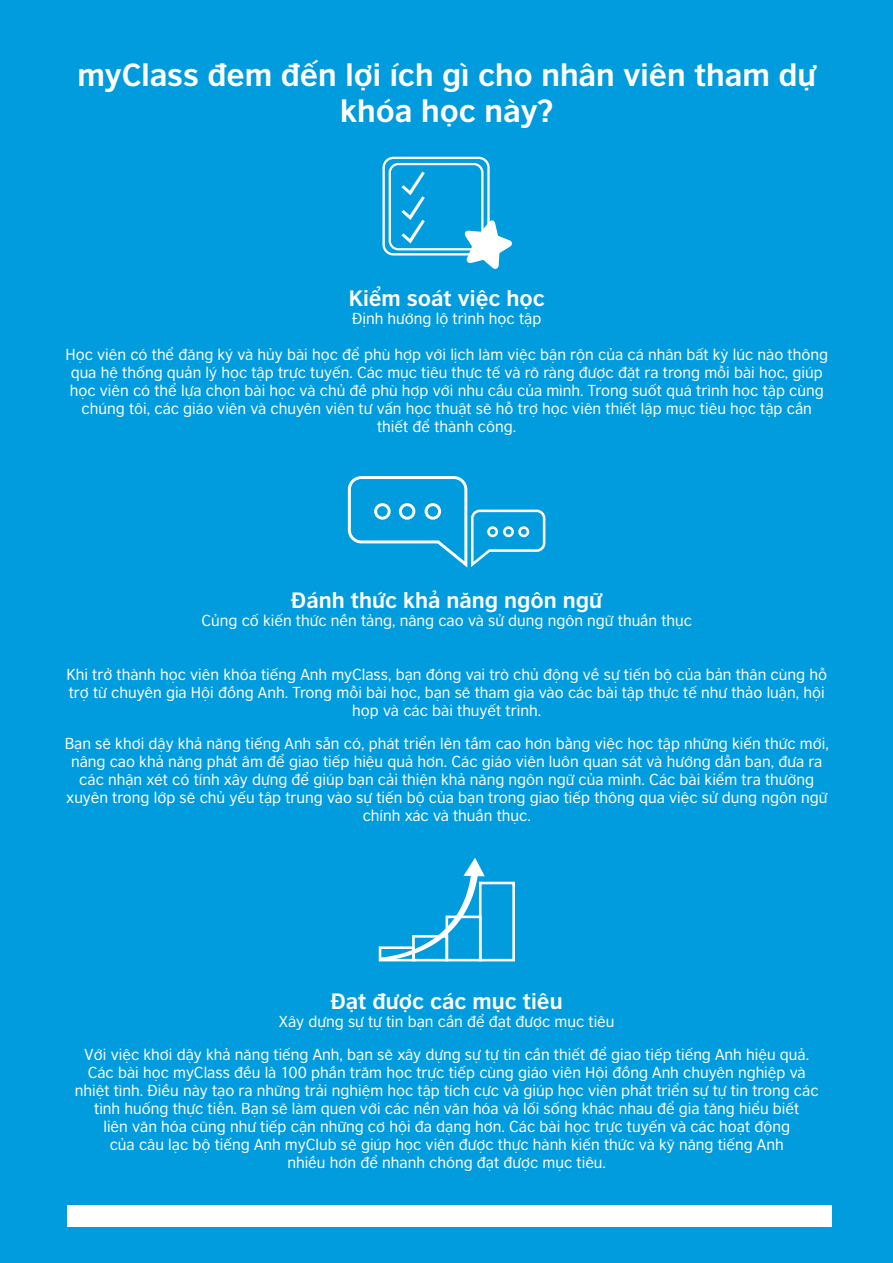
<style>
.page{position:relative;width:893px;height:1263px;background:#009cde}
.page>*{position:absolute;margin:0;border:0;box-sizing:border-box;transform-origin:0 0}
.t1{font:700 30px/36px "British Council Sans VN";color:#fff;text-align:center}
.t2{font:700 21px "British Council Sans VN";color:#fff}
.t3{font:15px/18px "British Council Sans VN";color:#fff;text-align:center}
</style>
<div class="page">
<div style="left:68px;top:1205px;width:764px;height:21px;background:#fff"></div>
<svg style="left:347px;top:476px;width:199px;height:92px"></svg>
<div style="left:379px;top:946px;width:36px;height:15px;border:3px solid #fff"></div>
<div style="left:479px;top:882px;width:36px;height:79px;border:3px solid #fff"></div>
<svg style="left:380px;top:858px;width:105px;height:103px"></svg>
<div style="left:389px;top:163px;width:94px;height:87px;border:2px solid #fff;border-radius:9px"></div>
<div style="left:382px;top:157px;width:108px;height:98px;border:2px solid #fff;border-radius:10px"></div>
<svg style="left:401px;top:172px;width:24px;height:71px"></svg>
<svg style="left:461px;top:156px;width:51px;height:111px"></svg>
<h1 class="t1" style="left:77px;top:54px;width:740px">myClass đem đến lợi ích gì cho nhân viên tham dự khóa học này?</h1>
<h2 class="t2" style="left:349px;top:282px;width:198px">Kiểm soát việc học</h2>
<p class="t3" style="left:352px;top:308px;width:191px">Định hướng lộ trình học tập</p>
<p class="t3" style="left:65px;top:344px;width:764px">Học viên có thể đăng ký và hủy bài học để phù hợp với lịch làm việc bận rộn của cá nhân bất kỳ lúc nào thông qua hệ thống quản lý học tập trực tuyến. Các mục tiêu thực tế và rõ ràng được đặt ra trong mỗi bài học, giúp học viên có thể lựa chọn bài học và chủ đề phù hợp với nhu cầu của mình. Trong suốt quá trình học tập cùng chúng tôi, các giáo viên và chuyên viên tư vấn học thuật sẽ hỗ trợ học viên thiết lập mục tiêu học tập cần thiết để thành công.</p>
<h2 class="t2" style="left:291px;top:584px;width:312px">Đánh thức khả năng ngôn ngữ</h2>
<p class="t3" style="left:201px;top:611px;width:492px">Củng cố kiến thức nền tảng, nâng cao và sử dụng ngôn ngữ thuần thục</p>
<p class="t3" style="left:66px;top:665px;width:762px">Khi trở thành học viên khóa tiếng Anh myClass, bạn đóng vai trò chủ động về sự tiến bộ của bản thân cùng hỗ trợ từ chuyên gia Hội đồng Anh. Trong mỗi bài học, bạn sẽ tham gia vào các bài tập thực tế như thảo luận, hội họp và các bài thuyết trình.</p>
<p class="t3" style="left:65px;top:734px;width:766px">Bạn sẽ khơi dậy khả năng tiếng Anh sẵn có, phát triển lên tầm cao hơn bằng việc học tập những kiến thức mới, nâng cao khả năng phát âm để giao tiếp hiệu quả hơn. Các giáo viên luôn quan sát và hướng dẫn bạn, đưa ra các nhận xét có tính xây dựng để giúp bạn cải thiện khả năng ngôn ngữ của mình. Các bài kiểm tra thường xuyên trong lớp sẽ chủ yếu tập trung vào sự tiến bộ của bạn trong giao tiếp thông qua việc sử dụng ngôn ngữ chính xác và thuần thục.</p>
<h2 class="t2" style="left:331px;top:985px;width:233px">Đạt được các mục tiêu</h2>
<p class="t3" style="left:279px;top:1011px;width:337px">Xây dựng sự tự tin bạn cần để đạt được mục tiêu</p>
<p class="t3" style="left:75px;top:1044px;width:745px">Với việc khơi dậy khả năng tiếng Anh, bạn sẽ xây dựng sự tự tin cần thiết để giao tiếp tiếng Anh hiệu quả.<br>Các bài học myClass đều là 100 phần trăm học trực tiếp cùng giáo viên Hội đồng Anh chuyên nghiệp và nhiệt tình. Điều này tạo ra những trải nghiệm học tập tích cực và giúp học viên phát triển sự tự tin trong các tình huống thực tiễn. Bạn sẽ làm quen với các nền văn hóa và lối sống khác nhau để gia tăng hiểu biết<br>liên văn hóa cũng như tiếp cận những cơ hội đa dạng hơn. Các bài học trực tuyến và các hoạt động<br>của câu lạc bộ tiếng Anh myClub sẽ giúp học viên được thực hành kiến thức và kỹ năng tiếng Anh<br>nhiều hơn để nhanh chóng đạt được mục tiêu.</p>
</div>
